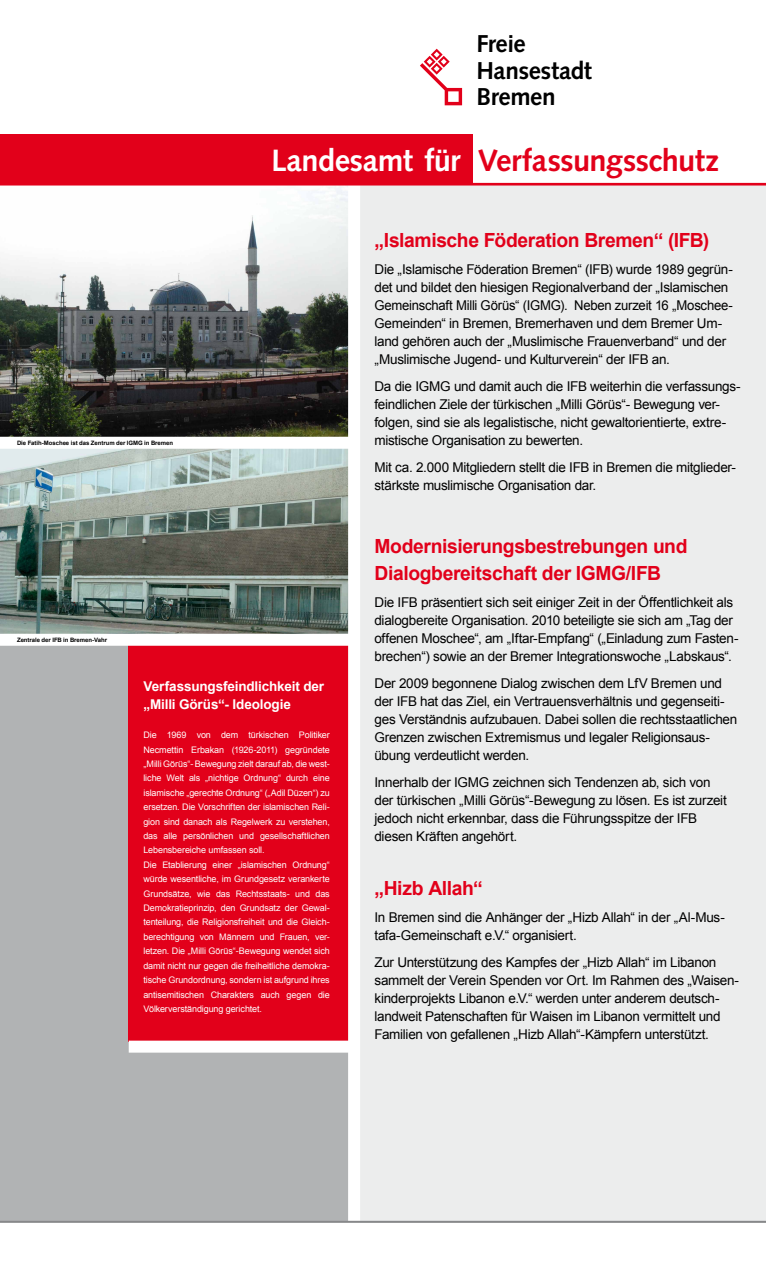
<style>
.page{position:relative;width:766px;height:1276px;background:#fff}
.page>*{position:absolute;margin:0;border:0;box-sizing:border-box;transform-origin:0 0}
.t1{font:700 30.81px "Syntax";letter-spacing:-.015em;color:#e2001a}
.t2{font:700 24.42px/26.6px "Syntax";letter-spacing:-.015em;color:#000}
.t3{font:700 19.5px/27px "Arial";letter-spacing:-.02em;color:#e2001a}
.t4{font:13.5px/18px "Arial";letter-spacing:-.02em;color:#000}
.t5{font:700 13.5px/18px "Arial";letter-spacing:-.01em;color:#fff}
.t6{font:9px/14.4px "Arial";letter-spacing:-.01em;color:#fff}
.t7{font:700 6px "Arial";letter-spacing:-.005em;color:#000}
.s1{color:#fff}
</style>
<div class="page">
<div style="left:0;top:443px;width:352px;height:778px;background:#b1b3b4"></div>
<div style="left:353px;top:185px;width:412px;height:1037px;background:#eceded"></div>
<div style="left:129px;top:643px;width:221px;height:399px;background:#e2001a"></div>
<img style="left:0;top:185px;width:348px;height:449px">
<div style="left:0;top:135px;width:472px;height:49px;background:#e2001a"></div>
<div style="left:348px;top:184px;width:12px;height:1055px;background:#fff"></div>
<div style="left:0;top:437px;width:354px;height:12px;background:#fff"></div>
<div style="left:0;top:634px;width:354px;height:12px;background:#fff"></div>
<div style="left:129px;top:1040px;width:221px;height:12px;background:#fff"></div>
<svg style="left:420px;top:49px;width:42px;height:56px"></svg>
<hr style="left:0;top:1220px;width:765px;height:2px;background:#87888a">
<hr style="left:0;top:183px;width:765px;height:2px;background:#e2001a">
<h2 class="t2" style="left:476px;top:31px;width:117px">Freie<br>Hansestadt<br>Bremen</h2>
<p class="t7" style="left:17px;top:439px;width:158px">Die Fatih-Moschee ist das Zentrum der IGMG in Bremen</p>
<h1 class="t1" style="left:271px;top:142px;width:449px"><span class="s1">Landesamt für</span> Verfassungsschutz</h1>
<h3 class="t3" style="left:374px;top:227px;width:336px">„Islamische Föderation Bremen“ (IFB)</h3>
<p class="t4" style="left:374px;top:260px;width:360px">Die „Islamische Föderation Bremen“ (IFB) wurde 1989 gegrün&shy;det und bildet den hiesigen Regionalverband der „Islamischen Gemeinschaft Milli Görüs“ (IGMG). Neben zurzeit 16 „Moschee-Gemeinden“ in Bremen, Bremerhaven und dem Bremer Um&shy;land gehören auch der „Muslimische Frauenverband“ und der „Muslimische Jugend- und Kulturverein“ der IFB an.</p>
<p class="t4" style="left:374px;top:377px;width:367px">Da die IGMG und damit auch die IFB weiterhin die verfassungs&shy;feindlichen Ziele der türkischen „Milli Görüs“- Bewegung ver&shy;folgen, sind sie als legalistische, nicht gewaltorientierte, extre&shy;mistische Organisation zu bewerten.</p>
<p class="t4" style="left:374px;top:458px;width:363px">Mit ca. 2.000 Mitgliedern stellt die IFB in Bremen die mitglieder&shy;stärkste muslimische Organisation dar.</p>
<p class="t7" style="left:17px;top:637px;width:91px">Zentrale der IFB in Bremen-Vahr</p>
<p class="t5" style="left:143px;top:677px;width:182px">Verfassungsfeindlichkeit der „Milli Görüs“- Ideologie</p>
<p class="t6" style="left:143px;top:728px;width:188px">Die 1969 von dem türkischen Politiker Necmettin Erbakan (1926-2011) gegründete „Milli Görüs“- Bewegung zielt darauf ab, die west&shy;liche Welt als „nichtige Ordnung“ durch eine islamische „gerechte Ordnung“ („Adil Düzen“) zu ersetzen. Die Vorschriften der islamischen Reli&shy;gion sind danach als Regelwerk zu verstehen, das alle persönlichen und gesellschaftlichen Lebensbereiche umfassen soll.<br>Die Etablierung einer „islamischen Ordnung“ würde wesentliche, im Grundgesetz verankerte Grundsätze, wie das Rechtsstaats- und das Demokratieprinzip, den Grundsatz der Gewal&shy;tenteilung, die Religionsfreiheit und die Gleich&shy;berechtigung von Männern und Frauen, ver&shy;letzen. Die „Milli Görüs“-Bewegung wendet sich damit nicht nur gegen die freiheitliche demokra&shy;tische Grundordnung, sondern ist aufgrund ihres antisemitischen Charakters auch gegen die Völkerverständigung gerichtet.</p>
<h3 class="t3" style="left:374px;top:533px;width:314px">Modernisierungsbestrebungen und<br>Dialogbereitschaft der IGMG/IFB</h3>
<p class="t4" style="left:374px;top:593px;width:365px">Die IFB präsentiert sich seit einiger Zeit in der Öffentlichkeit als dialogbereite Organisation. 2010 beteiligte sie sich am „Tag der offenen Moschee“, am „Iftar-Empfang“ („Einladung zum Fasten&shy;brechen“) sowie an der Bremer Integrationswoche „Labskaus“.</p>
<p class="t4" style="left:374px;top:674px;width:364px">Der 2009 begonnene Dialog zwischen dem LfV Bremen und der IFB hat das Ziel, ein Vertrauensverhältnis und gegenseiti&shy;ges Verständnis aufzubauen. Dabei sollen die rechtsstaatlichen Grenzen zwischen Extremismus und legaler Religionsaus&shy;übung verdeutlicht werden.</p>
<p class="t4" style="left:374px;top:773px;width:353px">Innerhalb der IGMG zeichnen sich Tendenzen ab, sich von der türkischen „Milli Görüs“-Bewegung zu lösen. Es ist zurzeit jedoch nicht erkennbar, dass die Führungsspitze der IFB diesen Kräften angehört.</p>
<h3 class="t3" style="left:374px;top:875px;width:110px">„Hizb Allah“</h3>
<p class="t4" style="left:374px;top:908px;width:352px">In Bremen sind die Anhänger der „Hizb Allah“ in der „Al-Mus&shy;tafa-Gemeinschaft e.V.“ organisiert.</p>
<p class="t4" style="left:374px;top:953px;width:366px">Zur Unterstützung des Kampfes der „Hizb Allah“ im Libanon sammelt der Verein Spenden vor Ort. Im Rahmen des „Waisen&shy;kinderprojekts Libanon e.V.“ werden unter anderem deutsch&shy;landweit Patenschaften für Waisen im Libanon vermittelt und Familien von gefallenen „Hizb Allah“-Kämpfern unterstützt.</p>
</div>
